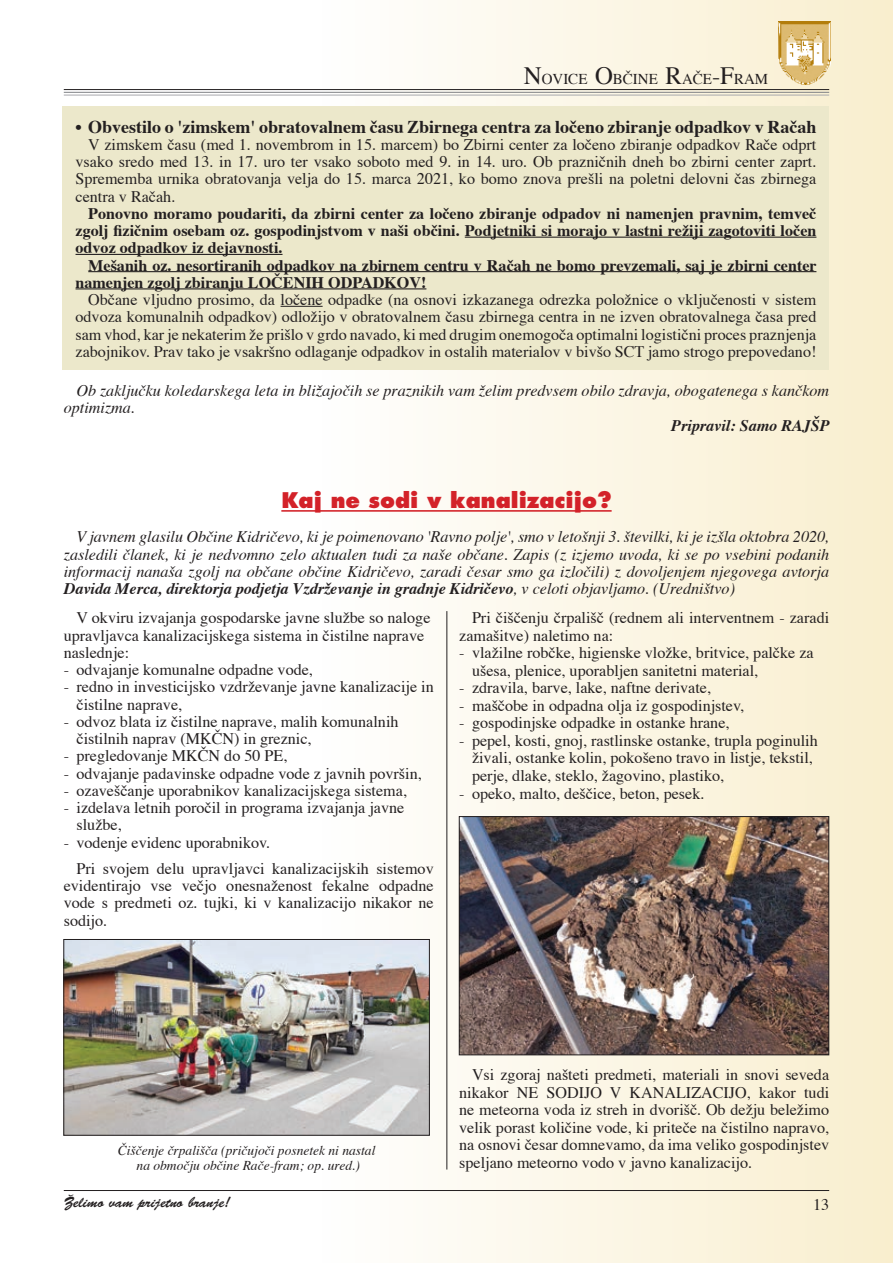
<style>
.page{position:relative;width:893px;height:1263px;background:#fff}
.page>*{position:absolute;margin:0;border:0;box-sizing:border-box;transform-origin:0 0}
.t1{font:800 21px "MM Futura";color:#d32229}
.t2{font:700 18px "Times CE";color:#231f20}
.t3{font:16.2px/17.2px "Times CE";color:#231f20}
.t4{font:italic 16.2px/17.2px "Times CE";color:#231f20}
.t5{font:700 16.2px/17.2px "Times CE";color:#231f20;text-align:justify}
.t6{font:italic 700 16.2px "Times CE";color:#231f20}
.t7{font:15px "Brush Script Std";color:#231f20}
.t8{font:15px "Times CE";color:#231f20}
.t9{font:italic 13.5px/15px "Times CE";color:#231f20;text-align:center}
.s1{font-size:24.9px}
.s2{font-weight:700}
</style>
<div class="page">
<div style="left:0;top:0;width:893px;height:1263px;background:linear-gradient(to right,#fff,#f9f0d4)"></div>
<hr style="left:64px;top:89px;width:765px;height:1px;background:#231f20">
<hr style="left:64px;top:92px;width:765px;height:1px;background:#808285">
<hr style="left:64px;top:95px;width:765px;height:1px;background:#a8a9ad">
<hr style="left:64px;top:1190px;width:765px;height:1px;background:#231f20">
<img style="left:778px;top:21px;width:52px;height:63px">
<hr style="left:446px;top:611px;width:1px;height:558px;background:#231f20">
<hr style="left:281px;top:510px;width:331px;height:2px;background:#d32229">
<div style="left:63px;top:106px;width:766px;height:264px;background:#ece8cb"></div>
<hr style="left:465px;top:237px;width:351px;height:1px;background:#231f20">
<hr style="left:76px;top:254px;width:206px;height:1px;background:#231f20">
<hr style="left:88px;top:271px;width:728px;height:1px;background:#231f20">
<hr style="left:76px;top:288px;width:350px;height:1px;background:#231f20">
<hr style="left:281px;top:306px;width:42px;height:1px;background:#231f20">
<img style="left:65px;top:941px;width:363px;height:192px">
<div style="left:63px;top:939px;width:367px;height:196px;border:1px solid #231f20"></div>
<img style="left:461px;top:818px;width:366px;height:235px">
<div style="left:459px;top:816px;width:370px;height:239px;border:1px solid #231f20"></div>
<p class="t8" style="left:524px;top:70px;width:246px"><span class="s1">N</span>OVICE <span class="s1">O</span>BČINE <span class="s1">R</span>AČE<span class="s1">-F</span>RAM</p>
<p class="t2" style="left:76px;top:114px;width:742px">• Obvestilo o 'zimskem' obratovalnem času Zbirnega centra za ločeno zbiranje odpadkov v Račah</p>
<p class="t3" style="left:76px;top:137px;width:742px;text-align:justify;text-indent:13px">V zimskem času (med 1. novembrom in 15. marcem) bo Zbirni center za ločeno zbiranje odpadkov Rače odprt vsako sredo med 13. in 17. uro ter vsako soboto med 9. in 14. uro. Ob prazničnih dneh bo zbirni center zaprt.<br>Sprememba urnika obratovanja velja do 15. marca 2021, ko bomo znova prešli na poletni delovni čas zbirnega centra v Račah.</p>
<p class="t5" style="left:76px;top:205px;width:742px;text-indent:13px">Ponovno moramo poudariti, da zbirni center za ločeno zbiranje odpadov ni namenjen pravnim, temveč zgolj fizičnim osebam oz. gospodinjstvom v naši občini. Podjetniki si morajo v lastni režiji zagotoviti ločen odvoz odpadkov iz dejavnosti.</p>
<p class="t5" style="left:76px;top:257px;width:743px;text-indent:13px">Mešanih oz. nesortiranih odpadkov na zbirnem centru v Račah ne bomo prevzemali, saj je zbirni center namenjen zgolj zbiranju LOČENIH ODPADKOV!</p>
<p class="t3" style="left:76px;top:292px;width:742px;text-align:justify;text-indent:13px">Občane vljudno prosimo, da ločene odpadke (na osnovi izkazanega odrezka položnice o vključenosti v sistem odvoza komunalnih odpadkov) odložijo v obratovalnem času zbirnega centra in ne izven obratovalnega časa pred sam vhod, kar je nekaterim že prišlo v grdo navado, ki med drugim onemogoča optimalni logistični proces praznjenja zabojnikov. Prav tako je vsakršno odlaganje odpadkov in ostalih materialov v bivšo SCT jamo strogo prepovedano!</p>
<p class="t4" style="left:64px;top:382px;width:767px;text-indent:13px">Ob zaključku koledarskega leta in bližajočih se praznikih vam želim predvsem obilo zdravja, obogatenega s kančkom optimizma.</p>
<p class="t6" style="left:671px;top:415px;width:160px">Pripravil: Samo RAJŠP</p>
<p class="t1" style="left:281px;top:487px;width:332px">Kaj ne sodi v kanalizacijo?</p>
<p class="t4" style="left:64px;top:529px;width:767px;text-align:justify;text-indent:13px">V javnem glasilu Občine Kidričevo, ki je poimenovano 'Ravno polje', smo v letošnji 3. številki, ki je izšla oktobra 2020, zasledili članek, ki je nedvomno zelo aktualen tudi za naše občane. Zapis (z izjemo uvoda, ki se po vsebini podanih informacij nanaša zgolj na občane občine Kidričevo, zaradi česar smo ga izločili) z dovoljenjem njegovega avtorja <span class="s2">Davida Merca, direktorja podjetja Vzdrževanje in gradnje Kidričevo</span>, v celoti objavljamo. (Uredništvo)</p>
<p class="t3" style="left:64px;top:610px;width:368px;text-indent:13px">V okviru izvajanja gospodarske javne službe so naloge upravljavca kanalizacijskega sistema in čistilne naprave naslednje:</p>
<p class="t3" style="left:64px;top:662px;width:251px">- odvajanje komunalne odpadne vode,</p>
<p class="t3" style="left:77px;top:679px;width:359px;text-indent:-13px">- redno in investicijsko vzdrževanje javne kanalizacije in čistilne naprave,</p>
<p class="t3" style="left:77px;top:714px;width:324px;text-indent:-13px">- odvoz blata iz čistilne naprave, malih komunalnih čistilnih naprav (MKČN) in greznic,</p>
<p class="t3" style="left:64px;top:748px;width:225px">- pregledovanje MKČN do 50 PE,</p>
<p class="t3" style="left:64px;top:765px;width:360px">- odvajanje padavinske odpadne vode z javnih površin,</p>
<p class="t3" style="left:64px;top:783px;width:345px">- ozaveščanje uporabnikov kanalizacijskega sistema,</p>
<p class="t3" style="left:77px;top:800px;width:329px;text-indent:-13px">- izdelava letnih poročil in programa izvajanja javne službe,</p>
<p class="t3" style="left:77px;top:830px;width:359px;line-height:26.2px;text-indent:-13px">- vodenje evidenc uporabnikov.<br>Pri svojem delu upravljavci kanalizacijskih sistemov</p>
<p class="t3" style="left:64px;top:878px;width:371px;text-align:justify">evidentirajo vse večjo onesnaženost fekalne odpadne vode s predmeti oz. tujki, ki v kanalizacijo nikakor ne sodijo.</p>
<p class="t3" style="left:459px;top:610px;width:371px;text-indent:13px">Pri čiščenju črpališč (rednem ali interventnem - zaradi zamašitve) naletimo na:</p>
<p class="t3" style="left:472px;top:645px;width:343px;text-indent:-13px">- vlažilne robčke, higienske vložke, britvice, palčke za ušesa, plenice, uporabljen sanitetni material,</p>
<p class="t3" style="left:459px;top:680px;width:253px">- zdravila, barve, lake, naftne derivate,</p>
<p class="t3" style="left:459px;top:698px;width:286px">- maščobe in odpadna olja iz gospodinjstev,</p>
<p class="t3" style="left:459px;top:715px;width:272px">- gospodinjske odpadke in ostanke hrane,</p>
<p class="t3" style="left:472px;top:733px;width:347px;text-indent:-13px">- pepel, kosti, gnoj, rastlinske ostanke, trupla poginulih živali, ostanke kolin, pokošeno travo in listje, tekstil, perje, dlake, steklo, žagovino, plastiko,</p>
<p class="t3" style="left:459px;top:785px;width:247px">- opeko, malto, deščice, beton, pesek.</p>
<p class="t9" style="left:118px;top:1143px;width:259px">Čiščenje črpališča (pričujoči posnetek ni nastal na območju občine Rače-fram; op. ured.)</p>
<p class="t3" style="left:459px;top:1067px;width:371px;text-align:justify;text-indent:13px">Vsi zgoraj našteti predmeti, materiali in snovi seveda nikakor NE SODIJO V KANALIZACIJO, kakor tudi ne meteorna voda iz streh in dvorišč. Ob dežju beležimo velik porast količine vode, ki priteče na čistilno napravo, na osnovi česar domnevamo, da ima veliko gospodinjstev speljano meteorno vodo v javno kanalizacijo.</p>
<p class="t7" style="left:64px;top:1194px;width:168px">Želimo vam prijetno branje!</p>
<p class="t3" style="left:813px;top:1197px;width:18px">13</p>
</div>
